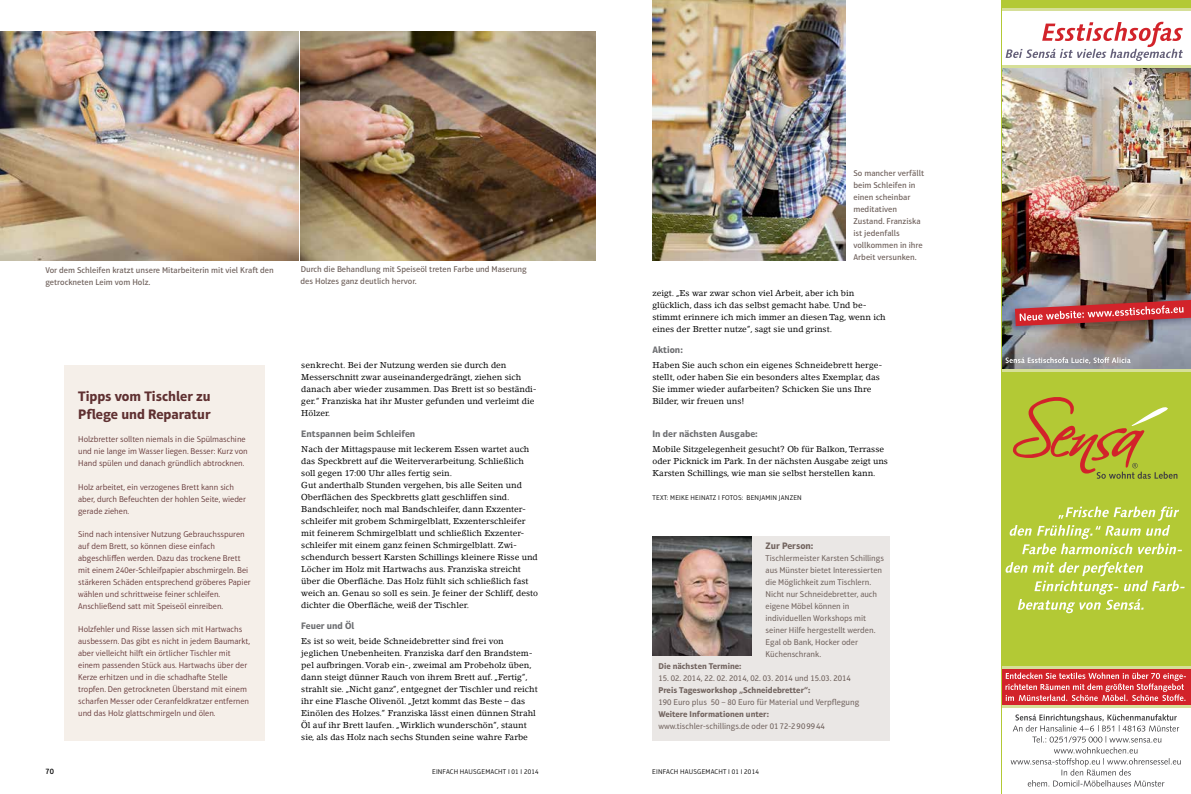
<style>
.page{position:relative;width:1191px;height:794px;background:#fff}
.page>*{position:absolute;margin:0;border:0;box-sizing:border-box;transform-origin:0 0}
.t1{font:700 14px/18px "Aptifer Sans LT Pro";color:#5f3031}
.t2{font:700 9.5px "Aptifer Sans LT Pro";color:#6d6e71}
.t3{font:700 9.5px "Aptifer Sans LT Pro";color:#71635e}
.t4{font:8.5px/12px "Lino Letter Std";color:#000}
.t5{font:300 8.5px/12px "Aptifer Sans LT Pro";color:#5f3031}
.t6{font:8.5px/12px "Aptifer Sans LT Pro";letter-spacing:-.005em;color:#71635e}
.t7{font:500 8.5px/12px "Aptifer Sans LT Pro";color:#71635e}
.t8{font:700 8.5px "Aptifer Sans LT Pro";color:#71635e}
.t9{font:500 8px "Aptifer Sans LT Pro";color:#000}
.t10{font:300 7px "Aptifer Sans LT Pro";letter-spacing:.025em;color:#000}
</style>
<div class="page">
<div style="left:64px;top:366px;width:201px;height:375px;background:#f5efe9"></div>
<div style="left:653px;top:536px;width:236px;height:204px;background:#eae7e5"></div>
<img style="left:653px;top:536px;width:98px;height:119px">
<img style="left:300px;top:32px;width:295px;height:229px">
<img style="left:652px;top:0;width:193px;height:260px">
<img style="left:0;top:32px;width:299px;height:229px">
<div style="left:1002px;top:371px;width:189px;height:295px;background:#b3c935"></div>
<img style="left:1002px;top:68px;width:189px;height:301px">
<svg style="left:1005px;top:22px;width:177px;height:39px"></svg>
<svg style="left:1009px;top:506px;width:173px;height:48px;background:#c1d35a"></svg>
<svg style="left:1005px;top:562px;width:179px;height:51px;background:#bfd156"></svg>
<svg style="left:1013px;top:392px;width:164px;height:87px;background:#b6b135"></svg>
<svg style="left:1005px;top:357px;width:125px;height:7px"></svg>
<div style="left:1001px;top:667px;width:190px;height:38px;background:#d2232a"></div>
<hr style="left:1001px;top:666px;width:190px;height:2px;background:#d6df98">
<hr style="left:1001px;top:705px;width:190px;height:2px;background:#d6df98">
<hr style="left:1001px;top:8px;width:190px;height:2px;background:#d6df98">
<hr style="left:1001px;top:65px;width:190px;height:3px;background:#d6df98">
<hr style="left:1001px;top:369px;width:190px;height:2px;background:#d6df98">
<img style="left:1006px;top:295px;width:185px;height:39px">
<svg style="left:1015px;top:300px;width:176px;height:26px;background:#bb5358"></svg>
<hr style="left:1001px;top:0;width:1px;height:794px;background:#b3c935">
<svg style="left:1005px;top:672px;width:180px;height:29px"></svg>
<div style="left:1002px;top:0;width:189px;height:8px;background:#b3c935"></div>
<svg style="left:1010px;top:714px;width:171px;height:73px"></svg>
<p class="t7" style="left:45px;top:264px;width:230px">Vor dem Schleifen kratzt unsere Mitarbeiterin mit viel Kraft den getrockneten Leim vom Holz.</p>
<p class="t7" style="left:300px;top:263px;width:228px">Durch die Behandlung mit Speiseöl treten Farbe und Maserung des Holzes ganz deutlich hervor.</p>
<h1 class="t1" style="left:78px;top:387px;width:134px">Tipps vom Tischler zu<br>Pflege und Reparatur</h1>
<p class="t5" style="left:78px;top:433px;width:171px">Holzbretter sollten niemals in die Spülmaschine und nie lange im Wasser liegen. Besser: Kurz von<br>Hand spülen und danach gründlich abtrocknen.</p>
<p class="t5" style="left:78px;top:481px;width:169px">H olz arbeitet, ein verzogenes Brett kann sich aber, durch Befeuchten der hohlen Seite, wieder gerade ziehen.</p>
<p class="t5" style="left:78px;top:528px;width:174px">Sind nach intensiver N utzung Gebrauchsspuren auf dem Brett, so können diese einfach abgeschliffen werden. Dazu das trockene Brett mit einem 240er-Schleifpapier abschmirgeln. Bei stärkeren Schäden entsprechend gröberes Papier wählen und schrittweise feiner schleifen.<br>Anschließend satt mit Speiseöl einreiben.</p>
<p class="t5" style="left:78px;top:623px;width:173px">Holzfehler und Risse lassen sich mit Hartwachs ausbessern. Das gibt es nicht in jedem Baumarkt, aber vielleicht hilft ein örtlicher Tischler mit einem passenden Stück aus. Hartwachs über der Kerze erhitzen und in die schadhafte Stelle tropfen. Den getrockneten Überstand mit einem scharfen Messer oder Ceranfeldkratzer entfernen und das Holz glattschmirgeln und ölen.</p>
<p class="t4" style="left:301px;top:359px;width:237px">senkrecht. Bei der Nutzung werden sie durch den Messerschnitt zwar auseinandergedrängt, ziehen sich danach aber wieder zusammen. Das Brett ist so beständi&shy;ger.“ Franziska hat ihr Muster gefunden und verleimt die Hölzer.</p>
<p class="t2" style="left:301px;top:428px;width:115px">Entspannen beim Schleifen</p>
<p class="t4" style="left:301px;top:443px;width:238px">Nach der Mittagspause mit leckerem Essen wartet auch das Speckbrett auf die Weiterverarbeitung. Schließlich soll gegen 17:00 Uhr alles fertig sein.<br>Gut anderthalb Stunden vergehen, bis alle Seiten und Oberflächen des Speckbretts glatt geschliffen sind.<br>Bandschleifer, noch mal Bandschleifer, dann Exzenter&shy;schleifer mit grobem Schmirgelblatt, Exzenterschleifer mit feinerem Schmirgelblatt und schließlich Exzenter&shy;schleifer mit einem ganz feinen Schmirgelblatt. Zwi&shy;schendurch bessert Karsten Schillings kleinere Risse und Löcher im Holz mit Hartwachs aus. Franziska streicht über die Oberfläche. Das Holz fühlt sich schließlich fast weich an. Genau so soll es sein. Je feiner der Schliff, desto dichter die Oberfläche, weiß der Tischler.</p>
<p class="t2" style="left:301px;top:620px;width:55px">Feuer und Öl</p>
<p class="t4" style="left:301px;top:635px;width:238px">Es ist so weit, beide Schneidebretter sind frei von jeglichen Unebenheiten. Franziska darf den Brandstem&shy;pel aufbringen. Vorab ein-, zweimal am Probeholz üben, dann steigt dünner Rauch von ihrem Brett auf. „Fertig“, strahlt sie. „Nicht ganz“, entgegnet der Tischler und reicht ihr eine Flasche Olivenöl. „Jetzt kommt das Beste – das Einölen des Holzes.“ Franziska lässt einen dünnen Strahl Öl auf ihr Brett laufen. „Wirklich wunderschön“, staunt sie, als das Holz nach sechs Stunden seine wahre Farbe</p>
<p class="t7" style="left:853px;top:167px;width:72px">So mancher verfällt beim Schleifen in einen scheinbar meditativen<br>Zustand. Franziska ist jedenfalls vollkommen in ihre<br>Arbeit versunken.</p>
<p class="t4" style="left:652px;top:287px;width:235px">zeigt. „Es war zwar schon viel Arbeit, aber ich bin glücklich, dass ich das selbst gemacht habe. Und be&shy;stimmt erinnere ich mich immer an diesen Tag, wenn ich eines der Bretter nutze“, sagt sie und grinst.</p>
<p class="t2" style="left:652px;top:344px;width:32px">Aktion:</p>
<p class="t4" style="left:652px;top:359px;width:231px">Haben Sie auch schon ein eigenes Schneidebrett herge&shy;stellt, oder haben Sie ein besonders altes Exemplar, das Sie immer wieder aufarbeiten? Schicken Sie uns Ihre Bilder, wir freuen uns!</p>
<p class="t2" style="left:652px;top:428px;width:107px">In der nächsten Ausgabe:</p>
<p class="t4" style="left:652px;top:443px;width:237px">Mobile Sitzgelegenheit gesucht? Ob für Balkon, Terrasse oder Picknick im Park. In der nächsten Ausgabe zeigt uns<br>Karsten Schillings, wie man sie selbst herstellen kann.</p>
<p class="t10" style="left:652px;top:494px;width:51px">TEXT: M EI KE H EINAT</p>
<p class="t10" style="left:713px;top:494px;width:90px">Z I FOTOS: Benjamin Janzen</p>
<p class="t3" style="left:765px;top:540px;width:49px">Zur Person:</p>
<p class="t6" style="left:765px;top:552px;width:120px">Tischlermeister Karsten Schillings aus Münster bietet Interessierten die Möglichkeit zum Tischlern.<br>Nicht nur Schneidebretter, auch eigene Möbel können in individuellen Workshops mit seiner Hilfe hergestellt werden.<br>Egal ob Bank, Hocker oder<br>Küchenschrank.</p>
<p class="t8" style="left:658px;top:661px;width:85px">Die nächsten Termine:</p>
<p class="t6" style="left:658px;top:672px;width:194px">15. 02. 2014, 22. 02. 2014, 02. 03. 2014 und 15.03. 2014</p>
<p class="t8" style="left:658px;top:685px;width:153px">Preis Tagesworkshop „Schneidebretter“:</p>
<p class="t6" style="left:658px;top:696px;width:202px">190 Euro plus 50 – 80 Euro für Material und Verpflegung</p>
<p class="t8" style="left:658px;top:709px;width:112px">Weitere Informationen unter:</p>
<p class="t6" style="left:658px;top:720px;width:168px">www.tischler-schillings.de oder 0172-2909944</p>
<p class="t9" style="left:45px;top:767px;width:10px">70</p>
<p class="t10" style="left:432px;top:768px;width:108px">Einfach Hausgemacht I 01 I 2014</p>
<p class="t10" style="left:652px;top:768px;width:108px">Einfach Hausgemacht I 01 I 2014</p>
</div>
